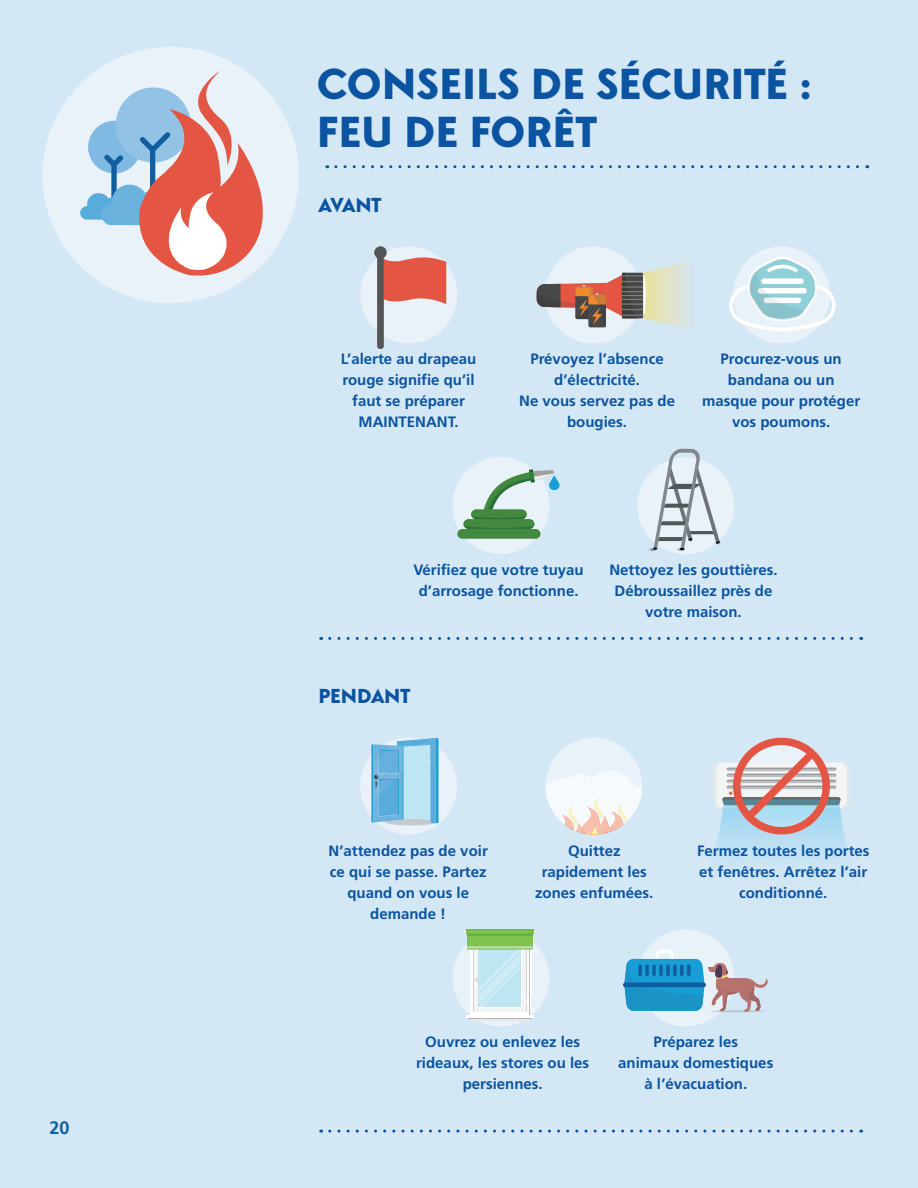
<style>
.page{position:relative;width:918px;height:1188px;background:#d4e7f4}
.page>*{position:absolute;margin:0;border:0;box-sizing:border-box;transform-origin:0 0}
.t1{font:800 45px/48px "Simplo";color:#0a54a1}
.t2{font:800 21px "Simplo";letter-spacing:-.005em;color:#0a54a1}
.t3{font:700 18px "Frutiger LT Pro";color:#105ea2}
.t4{font:700 15px/21px "Frutiger LT Pro";color:#0a54a1;text-align:center}
</style>
<div class="page">
<svg style="left:336px;top:165px;width:532px;height:3px"></svg>
<div style="left:42px;top:47px;width:257px;height:256px;background:#e9f2f9;border-radius:50%"></div>
<svg style="left:80px;top:71px;width:183px;height:205px"></svg>
<div style="left:360px;top:246px;width:97px;height:97px;background:#e9f2f9;border-radius:50%"></div>
<svg style="left:374px;top:246px;width:72px;height:103px"></svg>
<div style="left:545px;top:246px;width:97px;height:97px;background:#e9f2f9;border-radius:50%"></div>
<img style="left:643px;top:262px;width:46px;height:66px">
<svg style="left:641px;top:275px;width:5px;height:40px"></svg>
<svg style="left:537px;top:273px;width:106px;height:55px"></svg>
<div style="left:733px;top:246px;width:97px;height:97px;background:#e9f2f9;border-radius:50%"></div>
<svg style="left:729px;top:257px;width:107px;height:74px"></svg>
<div style="left:452px;top:457px;width:97px;height:97px;background:#e9f2f9;border-radius:50%"></div>
<div style="left:457px;top:529px;width:84px;height:10px;background:#438a40;border-radius:5px"></div>
<div style="left:464px;top:519px;width:70px;height:10px;background:#287339;border-radius:5px"></div>
<svg style="left:464px;top:469px;width:96px;height:59px"></svg>
<div style="left:637px;top:457px;width:97px;height:97px;background:#e9f2f9;border-radius:50%"></div>
<svg style="left:647px;top:449px;width:74px;height:102px"></svg>
<div style="left:360px;top:738px;width:97px;height:97px;background:#e9f2f9;border-radius:50%"></div>
<hr style="left:436px;top:738px;width:2px;height:85px;background:#189dd4">
<hr style="left:371px;top:744px;width:3px;height:78px;background:#189dd4">
<svg style="left:374px;top:738px;width:62px;height:87px;background:#8ec7e4"></svg>
<div style="left:545px;top:738px;width:97px;height:97px;background:#e9f2f9;border-radius:50%"></div>
<svg style="left:545px;top:771px;width:97px;height:64px"></svg>
<svg style="left:713px;top:738px;width:137px;height:122px"></svg>
<div style="left:453px;top:930px;width:96px;height:96px;background:#e9f2f9;border-radius:50%"></div>
<div style="left:467px;top:934px;width:66px;height:15px;background:#7fc34b"></div>
<hr style="left:467px;top:934px;width:66px;height:2px;background:#62b145">
<hr style="left:465px;top:931px;width:70px;height:2px;background:#fff">
<svg style="left:466px;top:946px;width:68px;height:75px"></svg>
<hr style="left:466px;top:930px;width:68px;height:4px;background:#7cc24c">
<hr style="left:466px;top:930px;width:68px;height:1px;background:#76b94d">
<div style="left:637px;top:930px;width:97px;height:96px;background:#e9f2f9;border-radius:50%"></div>
<svg style="left:624px;top:950px;width:144px;height:62px"></svg>
<svg style="left:330px;top:637px;width:532px;height:3px"></svg>
<svg style="left:330px;top:1130px;width:532px;height:3px"></svg>
<p class="t3" style="left:50px;top:1117px;width:22px">20</p>
<p class="t1" style="left:317px;top:60px;width:496px">CONSEILS DE SÉCURITÉ :<br>FEU DE FORÊT</p>
<p class="t2" style="left:318px;top:193px;width:65px">AVANT</p>
<p class="t4" style="left:341px;top:349px;width:137px">L’alerte au drapeau rouge signifie qu’il faut se préparer<br>MAINTENANT.</p>
<p class="t4" style="left:530px;top:349px;width:135px">Prévoyez l’absence d’électricité.</p>
<p class="t4" style="left:519px;top:391px;width:157px">Ne vous servez pas de bougies.</p>
<p class="t4" style="left:702px;top:349px;width:160px">Procurez-vous un bandana ou un masque pour protéger vos poumons.</p>
<p class="t4" style="left:413px;top:560px;width:172px">Vérifiez que votre tuyau d’arrosage fonctionne.</p>
<p class="t4" style="left:609px;top:560px;width:170px">Nettoyez les gouttières.</p>
<p class="t4" style="left:615px;top:581px;width:159px">Débroussaillez près de votre maison.</p>
<p class="t2" style="left:318px;top:684px;width:93px">PENDANT</p>
<p class="t4" style="left:329px;top:841px;width:161px">N’attendez pas de voir ce qui se passe. Partez quand on vous le demande !</p>
<p class="t4" style="left:535px;top:841px;width:120px">Quittez rapidement les zones enfumées.</p>
<p class="t4" style="left:697px;top:841px;width:174px">Fermez toutes les portes et fenêtres. Arrêtez l’air conditionné.</p>
<p class="t4" style="left:416px;top:1031px;width:175px">Ouvrez ou enlevez les rideaux, les stores ou les persiennes.</p>
<p class="t4" style="left:618px;top:1031px;width:157px">Préparez les<br>animaux domestiques à l’évacuation.</p>
</div>
